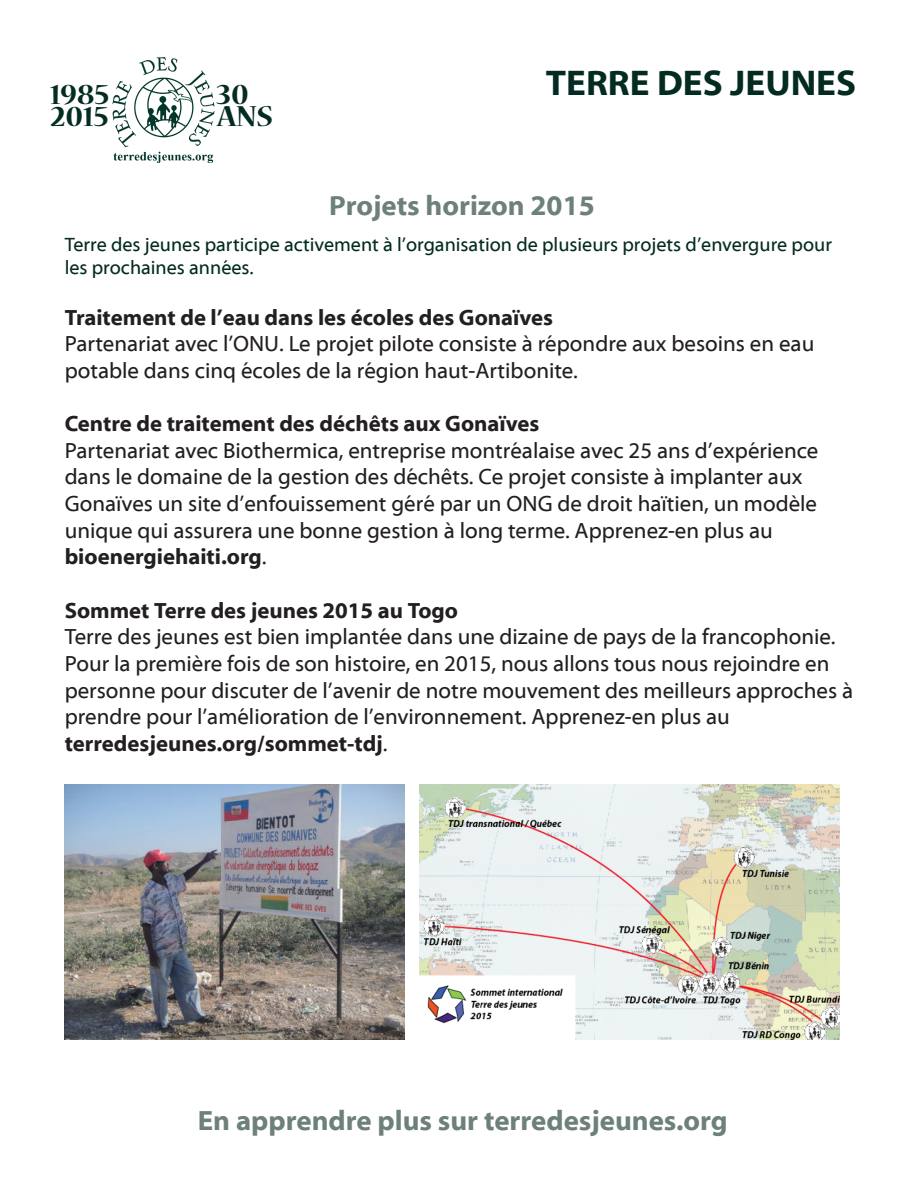
<style>
.page{position:relative;width:918px;height:1188px;background:#fff}
.page>*{position:absolute;margin:0;border:0;box-sizing:border-box;transform-origin:0 0}
.t1{font:700 36px "Myriad Web Pro";color:#042b21}
.t2{font:700 32.25px/22.6px "Nueva Std";color:#042c22}
.t3{font:700 28.05px "Myriad Web Pro";color:#6e807b}
.t4{font:22.2px/26.7px "Myriad Web Pro";color:#231f20}
.t5{font:700 22.2px "Myriad Web Pro";color:#231f20}
.t6{font:19.5px/23.4px "Myriad Web Pro";color:#042b21}
.s1{font-weight:700}
</style>
<div class="page">
<img style="left:112px;top:57px;width:103px;height:106px">
<img style="left:65px;top:784px;width:340px;height:255px">
<img style="left:419px;top:784px;width:420px;height:256px">
<h2 class="t2" style="left:50px;top:84px;width:61px">1985<br>2015</h2>
<h2 class="t2" style="left:216px;top:84px;width:58px">30<br>ANS</h2>
<h1 class="t1" style="left:546px;top:63px;width:312px">TERRE DES JEUNES</h1>
<p class="t3" style="left:329px;top:190px;width:267px">Projets horizon 2015</p>
<p class="t6" style="left:65px;top:233px;width:769px">Terre des jeunes participe activement à l’organisation de plusieurs projets d’envergure pour les prochaines années.</p>
<p class="t5" style="left:65px;top:305px;width:490px">Traitement de l’eau dans les écoles des Gonaïves</p>
<p class="t4" style="left:65px;top:331px;width:751px">Partenariat avec l’ONU. Le projet pilote consiste à répondre aux besoins en eau potable dans cinq écoles de la région haut-Artibonite.</p>
<p class="t5" style="left:65px;top:411px;width:476px">Centre de traitement des déchêts aux Gonaïves</p>
<p class="t4" style="left:65px;top:437px;width:755px">Partenariat avec Biothermica, entreprise montréalaise avec 25 ans d’expérience dans le domaine de la gestion des déchêts. Ce projet consiste à implanter aux Gonaïves un site d’enfouissement géré par un ONG de droit haïtien, un modèle unique qui assurera une bonne gestion à long terme. Apprenez-en plus au <span class="s1">bioenergiehaiti.org</span>.</p>
<p class="t5" style="left:65px;top:598px;width:395px">Sommet Terre des jeunes 2015 au Togo</p>
<p class="t4" style="left:65px;top:624px;width:790px">Terre des jeunes est bien implantée dans une dizaine de pays de la francophonie.<br>Pour la première fois de son histoire, en 2015, nous allons tous nous rejoindre en personne pour discuter de l’avenir de notre mouvement des meilleurs approches à prendre pour l’amélioration de l’environnement. Apprenez-en plus au <span class="s1">terredesjeunes.org/sommet-tdj</span>.</p>
<p class="t3" style="left:198px;top:1105px;width:531px">En apprendre plus sur terredesjeunes.org</p>
</div>
